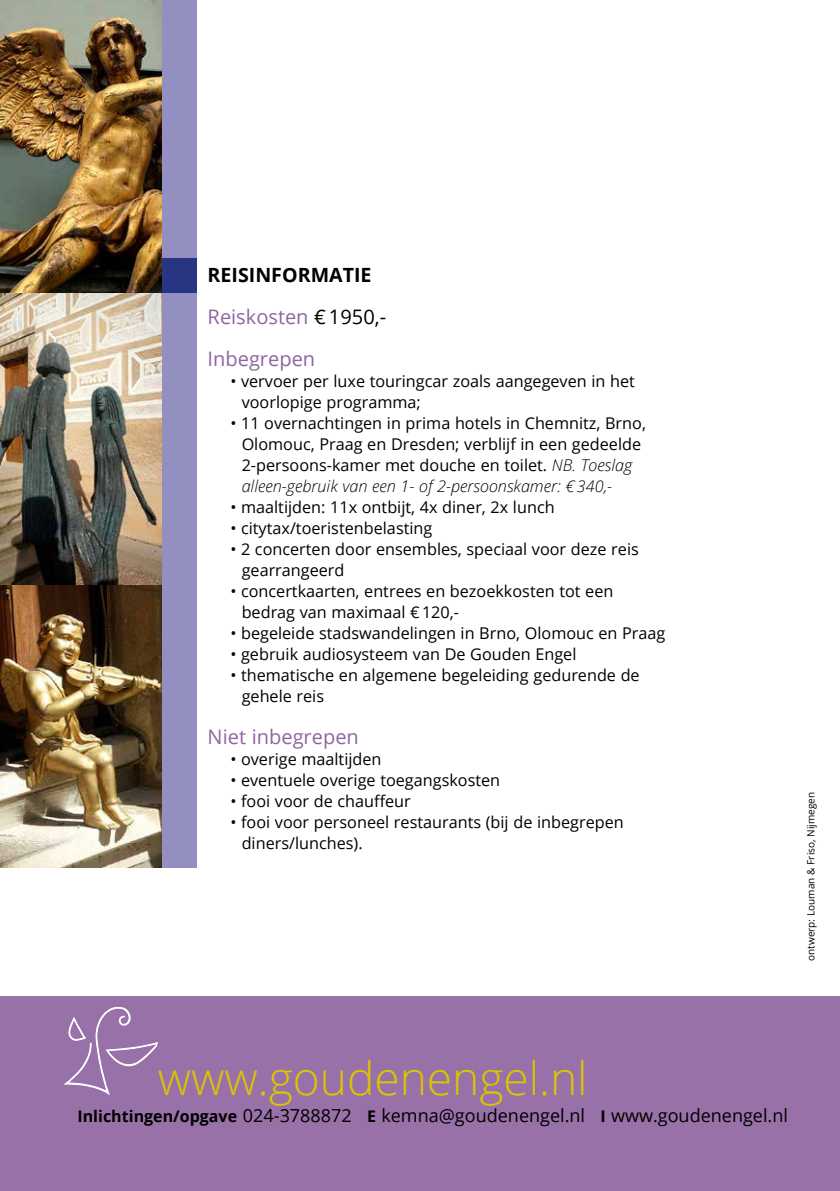
<style>
.page{position:relative;width:840px;height:1191px;background:#fff}
.page>*{position:absolute;margin:0;border:0;box-sizing:border-box;transform-origin:0 0}
.t1{font:300 46px "Open Sans";color:#dbc500}
.t2{font:20px/42px "Open Sans";color:#90649f}
.t3{font:700 19.6px "Open Sans";color:#000}
.t4{font:18px "Open Sans";color:#000}
.t5{font:16.2px/21px "Open Sans";color:#000}
.t6{font:10px "Open Sans";color:#000}
.s1{color:#000}
.s2{font-weight:300;font-style:italic}
.s3{font-weight:700;font-size:16px}
</style>
<div class="page">
<div style="left:0;top:996px;width:839px;height:195px;background:#9871a8"></div>
<svg style="left:64px;top:1006px;width:94px;height:89px"></svg>
<img style="left:0;top:0;width:162px;height:867px">
<div style="left:162px;top:0;width:34px;height:867px;background:#938fc0"></div>
<div style="left:162px;top:258px;width:34px;height:34px;background:#283583"></div>
<p class="t3" style="left:207px;top:261px;width:165px">REISINFORMATIE</p>
<p class="t2" style="left:207px;top:295px;width:180px">Reiskosten <span class="s1">€1950,-<br></span>Inbegrepen</p>
<p class="t5" style="left:241px;top:370px;width:394px;text-indent:-11px">• vervoer per luxe touringcar zoals aangegeven in het voorlopige programma;</p>
<p class="t5" style="left:241px;top:412px;width:405px;text-indent:-11px">• 11 overnachtingen in prima hotels in Chemnitz, Brno, Olomouc, Praag en Dresden; verblijf in een gedeelde 2-persoons-kamer met douche en toilet. <span class="s2">NB. Toeslag alleen-gebruik van een 1- of 2-persoonskamer: € 340,-</span></p>
<p class="t5" style="left:230px;top:496px;width:325px">• maaltijden: 11x ontbijt, 4x diner, 2x lunch</p>
<p class="t5" style="left:230px;top:517px;width:203px">• citytax/toeristenbelasting</p>
<p class="t5" style="left:241px;top:538px;width:398px;text-indent:-11px">• 2 concerten door ensembles, speciaal voor deze reis gearrangeerd</p>
<p class="t5" style="left:241px;top:580px;width:373px;text-indent:-11px">• concertkaarten, entrees en bezoekkosten tot een bedrag van maximaal €120,-</p>
<p class="t5" style="left:230px;top:622px;width:436px">• begeleide stadswandelingen in Brno, Olomouc en Praag</p>
<p class="t5" style="left:230px;top:643px;width:347px">• gebruik audiosysteem van De Gouden Engel</p>
<p class="t5" style="left:241px;top:664px;width:399px;text-indent:-11px">• thematische en algemene begeleiding gedurende de gehele reis</p>
<p class="t2" style="left:207px;top:715px;width:153px">Niet inbegrepen</p>
<p class="t5" style="left:230px;top:748px;width:153px">• overige maaltijden</p>
<p class="t5" style="left:230px;top:769px;width:271px">• eventuele overige toegangskosten</p>
<p class="t5" style="left:230px;top:790px;width:182px">• fooi voor de chauffeur</p>
<p class="t5" style="left:241px;top:811px;width:383px;text-indent:-11px">• fooi voor personeel restaurants (bij de inbegrepen diners/lunches).</p>
<p class="t6" style="left:803px;top:961px;width:170px;rotate:-90deg">ontwerp: Louman &amp; Friso, Nijmegen</p>
<h1 class="t1" style="left:158px;top:1046px;width:431px">www.goudenengel.nl</h1>
<p class="t4" style="left:77px;top:1103px;width:711px"><span class="s3">Inlichtingen/opgave</span> 024-3788872 <span class="s3">E</span> kemna@goudenengel.nl <span class="s3">I</span> www.goudenengel.nl</p>
</div>
